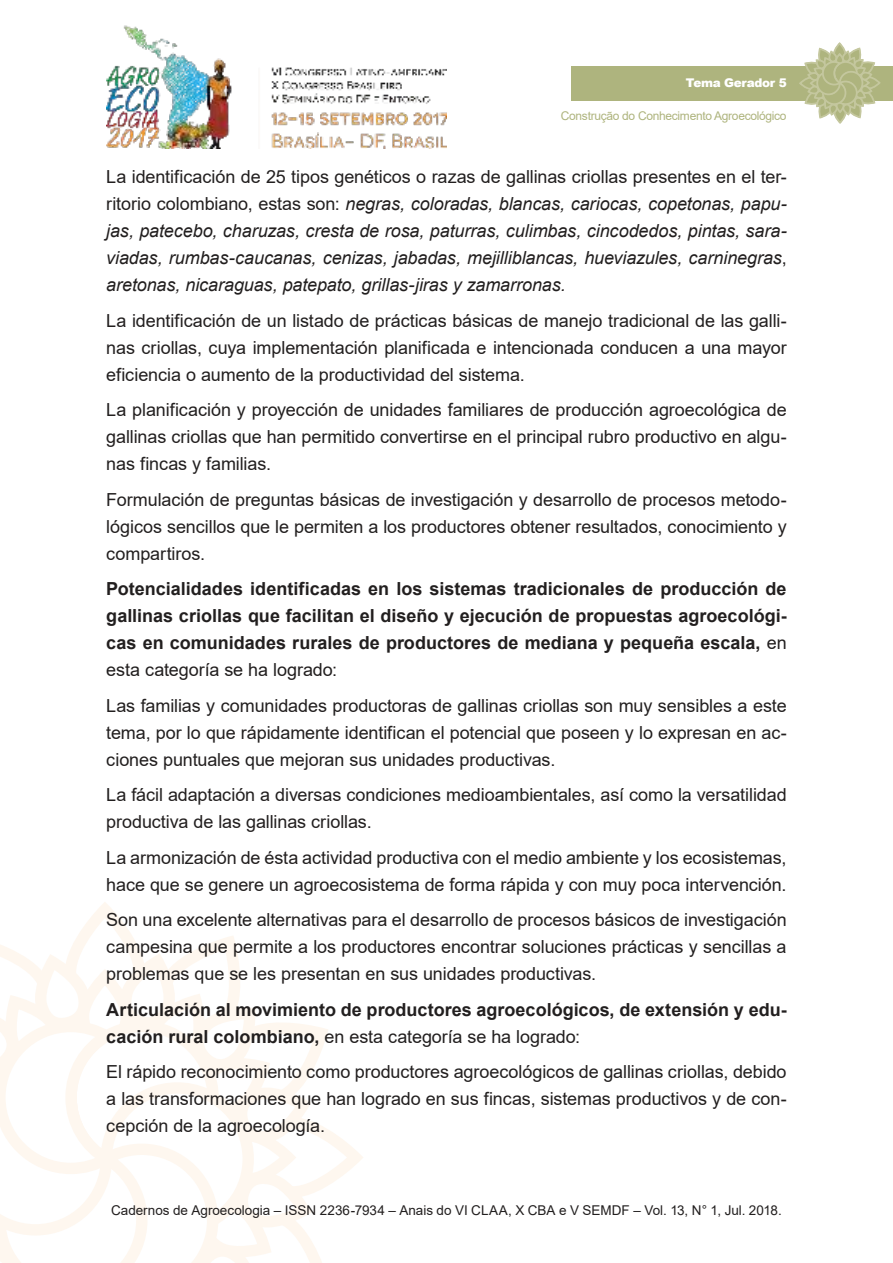
<style>
.page{position:relative;width:893px;height:1263px;background:#fff}
.page>*{position:absolute;margin:0;border:0;box-sizing:border-box;transform-origin:0 0}
.t1{font:18px/27px "Arial";letter-spacing:-.005em;color:#221f1f;text-align:justify}
.t2{font:italic 18px/27px "Arial";letter-spacing:-.005em;color:#221f1f;text-align:justify}
.t3{font:700 18px/27px "Arial";color:#221f1f;text-align:justify}
.t4{font:13.5px "Arial";color:#221f1f}
.t5{font:12px "Arial";letter-spacing:-.025em;color:#aeb47e}
.t6{font:900 12px "Arial";letter-spacing:-.025em;color:#fff}
.s1{font-style:normal}
.s2{font-weight:400}
</style>
<div class="page">
<img style="left:106px;top:25px;width:340px;height:124px">
<svg style="left:0;top:910px;width:363px;height:353px"></svg>
<div style="left:571px;top:66px;width:322px;height:34px;background:#aeb47e"></div>
<svg style="left:798px;top:43px;width:83px;height:81px"></svg>
<p class="t6" style="left:686px;top:76px;width:102px">Tema Gerador 5</p>
<p class="t5" style="left:561px;top:112px;width:227px">Construção do Conhecimento Agroecológico</p>
<p class="t2" style="left:106px;top:165px;width:682px"><span class="s1">La identificación de 25 tipos genéticos o razas de gallinas criollas presentes en el ter&shy;ritorio colombiano, estas son:</span> negras, coloradas, blancas, cariocas, copetonas, papu&shy;jas, patecebo, charuzas, cresta de rosa, paturras, culimbas, cincodedos, pintas, sara&shy;viadas, rumbas-caucanas, cenizas, jabadas, mejilliblancas, hueviazules, carninegras<span class="s1">, </span>aretonas, nicaraguas, patepato, grillas-jiras y zamarronas.</p>
<p class="t1" style="left:106px;top:309px;width:682px">La identificación de un listado de prácticas básicas de manejo tradicional de las galli&shy;nas criollas, cuya implementación planificada e intencionada conducen a una mayor eficiencia o aumento de la productividad del sistema.</p>
<p class="t1" style="left:106px;top:398px;width:682px">La planificación y proyección de unidades familiares de producción agroecológica de gallinas criollas que han permitido convertirse en el principal rubro productivo en algu&shy;nas fincas y familias.</p>
<p class="t1" style="left:106px;top:488px;width:682px">Formulación de preguntas básicas de investigación y desarrollo de procesos metodo&shy;lógicos sencillos que le permiten a los productores obtener resultados, conocimiento y compartiros.</p>
<p class="t3" style="left:106px;top:577px;width:682px">Potencialidades identificadas en los sistemas tradicionales de producción de gallinas criollas que facilitan el diseño y ejecución de propuestas agroecológi&shy;cas en comunidades rurales de productores de mediana y pequeña escala, <span class="s2">en esta categoría se ha logrado:</span></p>
<p class="t1" style="left:106px;top:694px;width:682px">Las familias y comunidades productoras de gallinas criollas son muy sensibles a este tema, por lo que rápidamente identifican el potencial que poseen y lo expresan en ac&shy;ciones puntuales que mejoran sus unidades productivas.</p>
<p class="t1" style="left:106px;top:783px;width:682px">La fácil adaptación a diversas condiciones medioambientales, así como la versatilidad productiva de las gallinas criollas.</p>
<p class="t1" style="left:106px;top:846px;width:682px">La armonización de ésta actividad productiva con el medio ambiente y los ecosistemas, hace que se genere un agroecosistema de forma rápida y con muy poca intervención.</p>
<p class="t1" style="left:106px;top:908px;width:682px">Son una excelente alternativas para el desarrollo de procesos básicos de investigación campesina que permite a los productores encontrar soluciones prácticas y sencillas a problemas que se les presentan en sus unidades productivas.</p>
<p class="t3" style="left:106px;top:998px;width:682px">Articulación al movimiento de productores agroecológicos, de extensión y edu&shy;cación rural colombiano, <span class="s2">en esta categoría se ha logrado:</span></p>
<p class="t1" style="left:106px;top:1060px;width:682px">El rápido reconocimiento como productores agroecológicos de gallinas criollas, debido a las transformaciones que han logrado en sus fincas, sistemas productivos y de con&shy;cepción de la agroecología.</p>
<p class="t4" style="left:111px;top:1205px;width:672px">Cadernos de Agroecologia – ISSN 2236-7934 – Anais do VI CLAA, X CBA e V SEMDF – Vol. 13, N° 1, Jul. 2018.</p>
</div>
